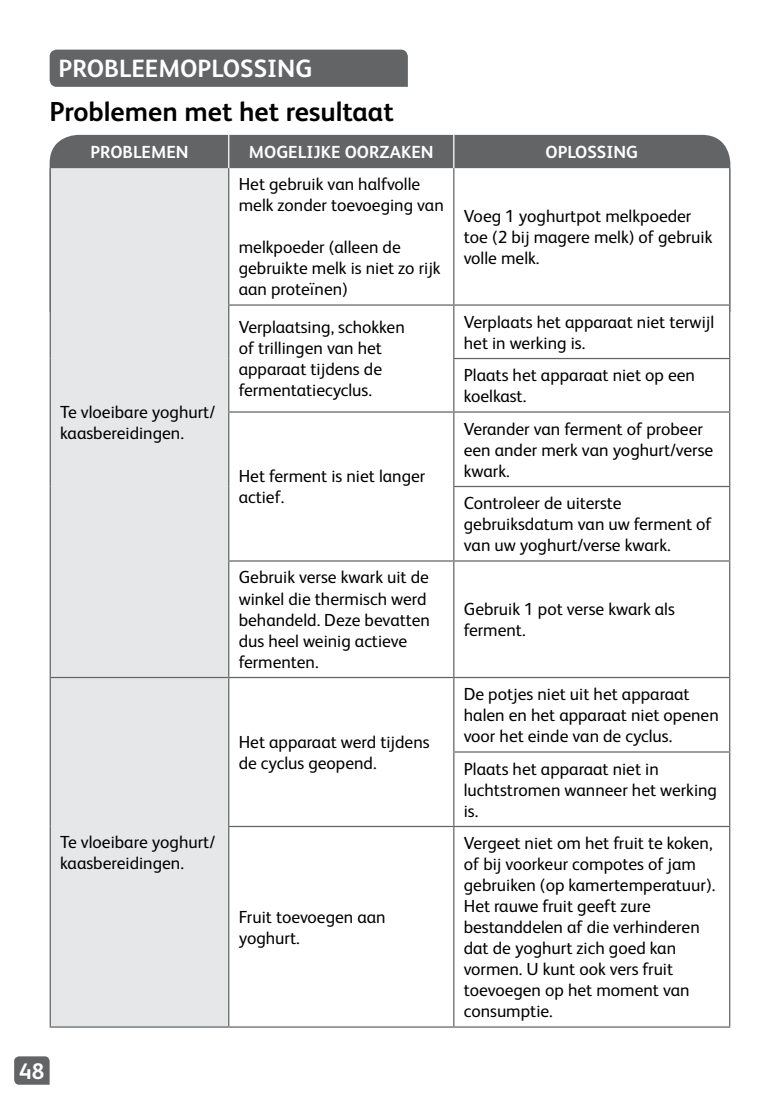
<style>
.page{position:relative;width:780px;height:1106px;background:#fff}
.page>*{position:absolute;margin:0;border:0;box-sizing:border-box;transform-origin:0 0}
.t1{font:700 27.5px "FS Albert";color:#000}
.t2{font:700 25px "FS Albert";color:#fff}
.t3{font:700 22.5px "FS Albert";color:#fff}
.t4{font:17.5px/21px "FS Albert";color:#000}
.t5{font:700 17.5px "FS Albert";color:#fff}
</style>
<div class="page">
<svg style="left:14px;top:1056px;width:36px;height:28px"></svg>
<div style="left:50px;top:50px;width:358px;height:37px;background:#636466"></div>
<div style="left:50px;top:135px;width:680px;height:33px;background:#636466"></div>
<div style="left:51px;top:168px;width:177px;height:858px;background:#e6e7e8"></div>
<svg style="left:229px;top:168px;width:500px;height:858px"></svg>
<hr style="left:729px;top:168px;width:1px;height:136px;background:#636466">
<hr style="left:729px;top:306px;width:1px;height:52px;background:#636466">
<hr style="left:729px;top:359px;width:1px;height:52px;background:#636466">
<hr style="left:729px;top:412px;width:1px;height:74px;background:#636466">
<hr style="left:729px;top:487px;width:1px;height:73px;background:#636466">
<hr style="left:729px;top:561px;width:1px;height:116px;background:#636466">
<hr style="left:729px;top:678px;width:1px;height:73px;background:#636466">
<hr style="left:729px;top:752px;width:1px;height:74px;background:#636466">
<hr style="left:729px;top:827px;width:1px;height:199px;background:#636466">
<hr style="left:229px;top:1026px;width:225px;height:1px;background:#636466">
<hr style="left:454px;top:1026px;width:276px;height:1px;background:#636466">
<hr style="left:228px;top:304px;width:226px;height:2px;background:#636466">
<hr style="left:453px;top:306px;width:1px;height:52px;background:#636466">
<hr style="left:453px;top:135px;width:1px;height:33px;background:#fff">
<hr style="left:228px;top:135px;width:1px;height:33px;background:#fff">
<hr style="left:50px;top:168px;width:1px;height:137px;background:#636466">
<hr style="left:50px;top:305px;width:1px;height:53px;background:#636466">
<hr style="left:50px;top:358px;width:1px;height:54px;background:#636466">
<hr style="left:50px;top:412px;width:1px;height:74px;background:#636466">
<hr style="left:50px;top:486px;width:1px;height:75px;background:#636466">
<hr style="left:50px;top:561px;width:1px;height:116px;background:#636466">
<hr style="left:228px;top:168px;width:1px;height:136px;background:#636466">
<hr style="left:453px;top:168px;width:1px;height:136px;background:#636466">
<hr style="left:228px;top:306px;width:1px;height:52px;background:#636466">
<hr style="left:228px;top:358px;width:1px;height:53px;background:#636466">
<hr style="left:454px;top:304px;width:276px;height:2px;background:#636466">
<hr style="left:453px;top:359px;width:1px;height:52px;background:#636466">
<hr style="left:453px;top:358px;width:277px;height:1px;background:#636466">
<hr style="left:228px;top:411px;width:226px;height:1px;background:#636466">
<hr style="left:228px;top:412px;width:1px;height:74px;background:#636466">
<hr style="left:228px;top:486px;width:1px;height:74px;background:#636466">
<hr style="left:453px;top:412px;width:1px;height:74px;background:#636466">
<hr style="left:454px;top:411px;width:276px;height:1px;background:#636466">
<hr style="left:453px;top:487px;width:1px;height:73px;background:#636466">
<hr style="left:453px;top:486px;width:277px;height:1px;background:#636466">
<hr style="left:228px;top:560px;width:226px;height:1px;background:#636466">
<hr style="left:228px;top:561px;width:1px;height:116px;background:#636466">
<hr style="left:453px;top:561px;width:1px;height:116px;background:#636466">
<hr style="left:454px;top:560px;width:276px;height:1px;background:#636466">
<hr style="left:50px;top:678px;width:1px;height:74px;background:#636466">
<hr style="left:50px;top:752px;width:1px;height:74px;background:#636466">
<hr style="left:50px;top:826px;width:1px;height:200px;background:#636466">
<hr style="left:50px;top:677px;width:179px;height:1px;background:#636466">
<hr style="left:229px;top:677px;width:225px;height:1px;background:#636466">
<hr style="left:228px;top:678px;width:1px;height:74px;background:#636466">
<hr style="left:228px;top:752px;width:1px;height:74px;background:#636466">
<hr style="left:453px;top:678px;width:1px;height:73px;background:#636466">
<hr style="left:454px;top:677px;width:276px;height:1px;background:#636466">
<hr style="left:453px;top:752px;width:1px;height:74px;background:#636466">
<hr style="left:453px;top:751px;width:277px;height:1px;background:#636466">
<hr style="left:228px;top:826px;width:226px;height:1px;background:#636466">
<hr style="left:228px;top:827px;width:1px;height:199px;background:#636466">
<hr style="left:453px;top:827px;width:1px;height:199px;background:#636466">
<hr style="left:454px;top:826px;width:276px;height:1px;background:#636466">
<hr style="left:50px;top:1026px;width:179px;height:1px;background:#636466">
<h2 class="t2" style="left:58px;top:54px;width:255px">PROBLEEMOPLOSSING</h2>
<h1 class="t1" style="left:50px;top:95px;width:345px">Problemen met het resultaat</h1>
<p class="t5" style="left:90px;top:142px;width:99px">PROBLEMEN</p>
<p class="t5" style="left:249px;top:142px;width:186px">MOGELIJKE OORZAKEN</p>
<p class="t5" style="left:545px;top:142px;width:94px">OPLOSSING</p>
<p class="t4" style="left:239px;top:173px;width:206px">Het gebruik van halfvolle melk zonder toevoeging van</p>
<p class="t4" style="left:239px;top:236px;width:203px">melkpoeder (alleen de gebruikte melk is niet zo rijk aan proteïnen)</p>
<p class="t4" style="left:464px;top:205px;width:250px">Voeg 1 yoghurtpot melkpoeder toe (2 bij magere melk) of gebruik volle melk.</p>
<p class="t4" style="left:60px;top:402px;width:156px">Te vloeibare yoghurt/ kaasbereidingen.</p>
<p class="t4" style="left:60px;top:831px;width:156px">Te vloeibare yoghurt/ kaasbereidingen.</p>
<p class="t4" style="left:239px;top:317px;width:167px">Verplaatsing, schokken of trillingen van het apparaat tijdens de fermentatiecyclus.</p>
<p class="t4" style="left:464px;top:311px;width:252px">Verplaats het apparaat niet terwijl het in werking is.</p>
<p class="t4" style="left:464px;top:364px;width:233px">Plaats het apparaat niet op een koelkast.</p>
<p class="t4" style="left:239px;top:465px;width:188px">Het ferment is niet langer actief.</p>
<p class="t4" style="left:239px;top:567px;width:193px">Gebruik verse kwark uit de winkel die thermisch werd behandeld. Deze bevatten dus heel weinig actieve fermenten.</p>
<p class="t4" style="left:239px;top:731px;width:192px">Het apparaat werd tijdens de cyclus geopend.</p>
<p class="t4" style="left:239px;top:906px;width:148px">Fruit toevoegen aan yoghurt.</p>
<p class="t4" style="left:464px;top:418px;width:251px">Verander van ferment of probeer een ander merk van yoghurt/verse kwark.</p>
<p class="t4" style="left:464px;top:492px;width:249px">Controleer de uiterste gebruiksdatum van uw ferment of van uw yoghurt/verse kwark.</p>
<p class="t4" style="left:464px;top:598px;width:213px">Gebruik 1 pot verse kwark als ferment.</p>
<p class="t4" style="left:464px;top:683px;width:256px">De potjes niet uit het apparaat halen en het apparaat niet openen voor het einde van de cyclus.</p>
<p class="t4" style="left:464px;top:758px;width:255px">Plaats het apparaat niet in luchtstromen wanneer het werking is.</p>
<p class="t4" style="left:464px;top:832px;width:253px">Vergeet niet om het fruit te koken, of bij voorkeur compotes of jam gebruiken (op kamertemperatuur).<br>Het rauwe fruit geeft zure bestanddelen af die verhinderen dat de yoghurt zich goed kan vormen. U kunt ook vers fruit toevoegen op het moment van consumptie.</p>
<p class="t3" style="left:19px;top:1057px;width:27px">48</p>
</div>
